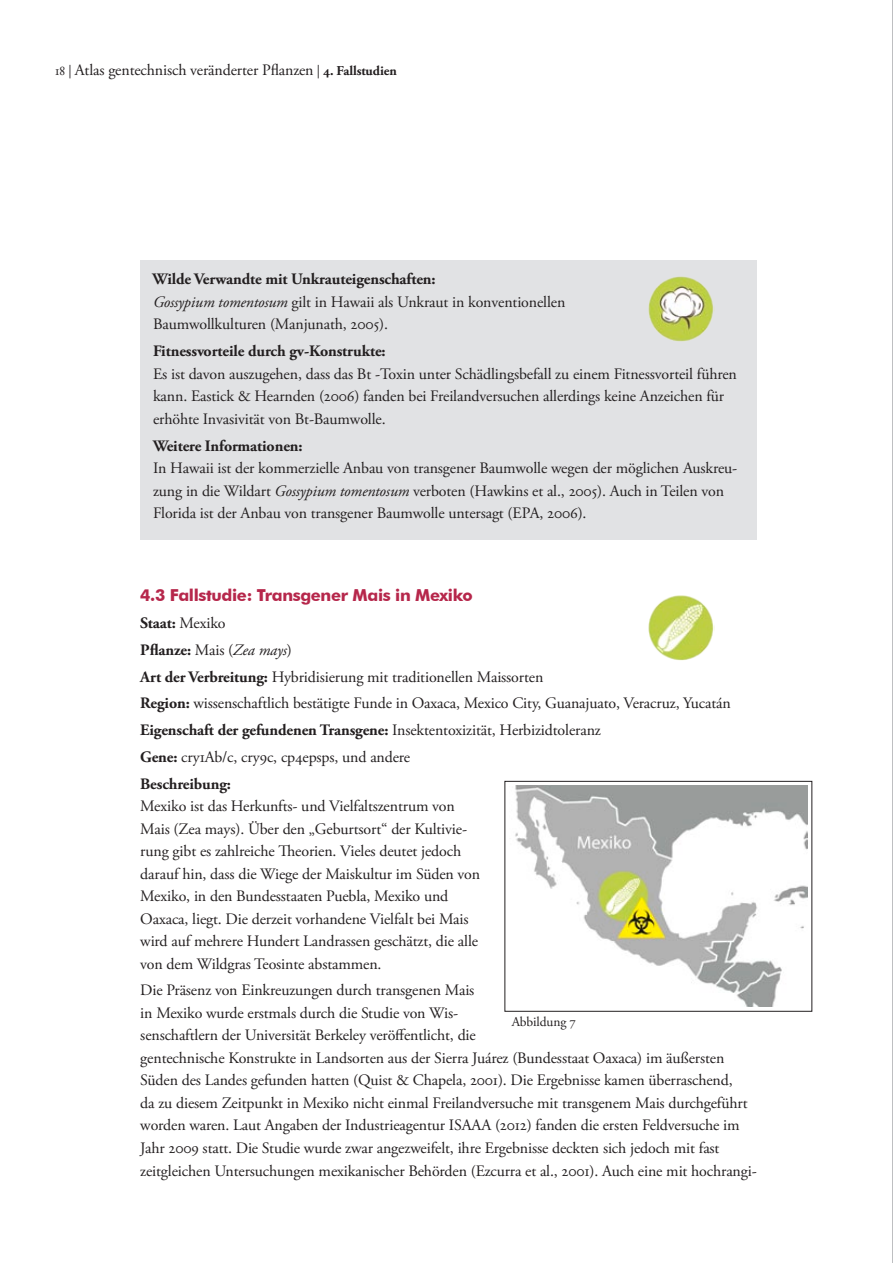
<style>
.page{position:relative;width:893px;height:1263px;background:#fff}
.page>*{position:absolute;margin:0;border:0;box-sizing:border-box;transform-origin:0 0}
.t1{font:700 16.5px "Futura BT";letter-spacing:-.02em;color:#b6274b}
.t2{font:15.9px/22.5px "Adobe Garamond Pro";letter-spacing:-.01em;color:#231f20}
.t3{font:700 15.9px "Adobe Garamond Pro";letter-spacing:-.01em;color:#231f20}
.t4{font:13.5px "Adobe Garamond Pro";letter-spacing:-.01em;color:#231f20}
.s1{font-size:13.5px}
.s2{font-weight:700;font-size:13.5px}
.s3{font-weight:700}
.s4{font-style:italic}
</style>
<div class="page">
<hr style="left:892px;top:0;width:1px;height:1263px;background:#808285">
<div style="left:140px;top:260px;width:617px;height:280px;background:#e1e2e4"></div>
<img style="left:648px;top:276px;width:66px;height:66px">
<img style="left:648px;top:595px;width:66px;height:66px">
<img style="left:515px;top:786px;width:292px;height:221px">
<p class="t2" style="left:55px;top:60px;width:343px"><span class="s1">18 |</span> Atlas gentechnisch veränderter Pflanzen <span class="s1">|</span> <span class="s2">4. Fallstudien</span></p>
<p class="t2" style="left:152px;top:269px;width:414px"><span class="s3">Wilde Verwandte mit Unkrauteigenschaften:<br></span><span class="s4">Gossypium tomentosum</span> gilt in Hawaii als Unkraut in konventionellen<br>Baumwollkulturen (Manjunath, 2005).</p>
<p class="t3" style="left:153px;top:342px;width:234px">Fitnessvorteile durch gv-Konstrukte:</p>
<p class="t2" style="left:153px;top:363px;width:585px">Es ist davon auszugehen, dass das Bt -Toxin unter Schädlingsbefall zu einem Fitnessvorteil führen kann. Eastick &amp; Hearnden (2006) fanden bei Freilandversuchen allerdings keine Anzeichen für erhöhte Invasivität von Bt-Baumwolle.</p>
<p class="t3" style="left:153px;top:436px;width:151px">Weitere Informationen:</p>
<p class="t2" style="left:153px;top:457px;width:586px">In Hawaii ist der kommerzielle Anbau von transgener Baumwolle wegen der möglichen Auskreu&shy;zung in die Wildart <span class="s4">Gossypium tomentosum</span> verboten (Hawkins et al., 2005). Auch in Teilen von<br>Florida ist der Anbau von transgener Baumwolle untersagt (EPA, 2006).</p>
<p class="t1" style="left:140px;top:585px;width:334px">4.3 Fallstudie: Transgener Mais in Mexiko</p>
<p class="t2" style="left:140px;top:610px;width:592px;line-height:26.7px"><span class="s3">Staat:</span> Mexiko<br><span class="s3">Pflanze:</span> Mais (<span class="s4">Zea mays</span>)<br><span class="s3">Art der Verbreitung:</span> Hybridisierung mit traditionellen Maissorten<br><span class="s3">Region:</span> wissenschaftlich bestätigte Funde in Oaxaca, Mexico City, Guanajuato, Veracruz, Yucatán <span class="s3">Eigenschaft der gefundenen Transgene:</span> Insektentoxizität, Herbizidtoleranz<br><span class="s3">Gene:</span> cry1Ab/c, cry9c, cp4epsps, und andere<br><span class="s3">Beschreibung:</span></p>
<p class="t2" style="left:140px;top:795px;width:341px">Mexiko ist das Herkunfts- und Vielfaltszentrum von Mais (Zea mays). Über den „Geburtsort“ der Kultivie&shy;rung gibt es zahlreiche Theorien. Vieles deutet jedoch darauf hin, dass die Wiege der Maiskultur im Süden von Mexiko, in den Bundesstaaten Puebla, Mexiko und Oaxaca, liegt. Die derzeit vorhandene Vielfalt bei Mais wird auf mehrere Hundert Landrassen geschätzt, die alle von dem Wildgras Teosinte abstammen.</p>
<p class="t2" style="left:140px;top:980px;width:618px">Die Präsenz von Einkreuzungen durch transgenen Mais<br>in Mexiko wurde erstmals durch die Studie von Wis-<br>senschaftlern der Universität Berkeley veröffentlicht, die<br>gentechnische Konstrukte in Landsorten aus der Sierra Juárez (Bundesstaat Oaxaca) im äußersten Süden des Landes gefunden hatten (Quist &amp; Chapela, 2001). Die Ergebnisse kamen überraschend,<br>da zu diesem Zeitpunkt in Mexiko nicht einmal Freilandversuche mit transgenem Mais durchgeführt worden waren. Laut Angaben der Industrieagentur ISAAA (2012) fanden die ersten Feldversuche im Jahr 2009 statt. Die Studie wurde zwar angezweifelt, ihre Ergebnisse deckten sich jedoch mit fast zeitgleichen Untersuchungen mexikanischer Behörden (Ezcurra et al., 2001). Auch eine mit hochrangi-</p>
<p class="t4" style="left:512px;top:1014px;width:66px">Abbildung 7</p>
</div>
